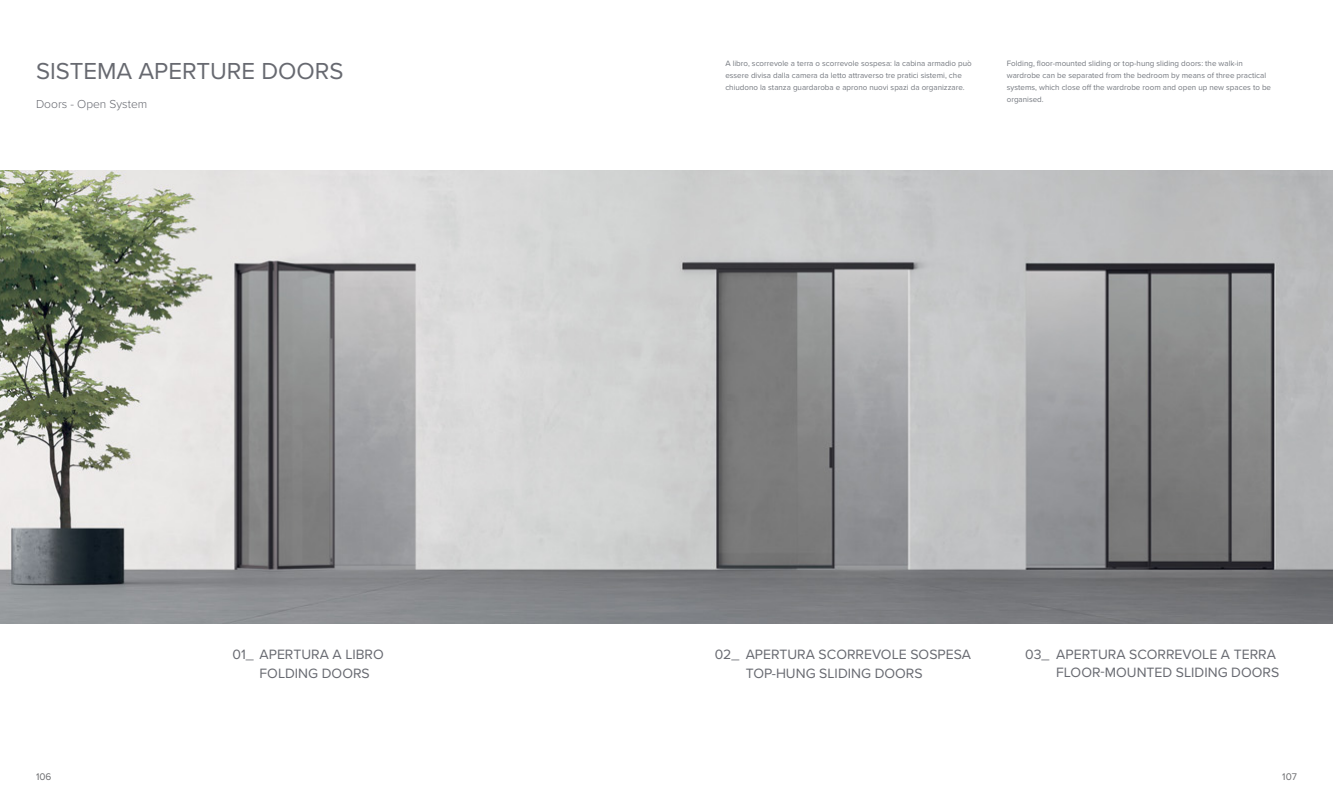
<style>
.page{position:relative;width:1333px;height:808px;background:#fff}
.page>*{position:absolute;margin:0;border:0;box-sizing:border-box;transform-origin:0 0}
.t1{font:24px "Proxima Nova";color:#676970}
.t2{font:14px/19px "Proxima Nova";color:#676970}
.t3{font:300 12px "Proxima Nova";color:#676970}
.t4{font:10px "Proxima Nova";color:#6b6c6f}
.t5{font:8px/12px "Proxima Nova";color:#74787f}
</style>
<div class="page">
<img style="left:0;top:170px;width:1332px;height:454px">
<h1 class="t1" style="left:36px;top:61px;width:309px">SISTEMA APERTURE DOORS</h1>
<p class="t5" style="left:725px;top:58px;width:248px">A libro, scorrevole a terra o scorrevole sospesa: la cabina armadio può essere divisa dalla camera da letto attraverso tre pratici sistemi, che chiudono la stanza guardaroba e aprono nuovi spazi da organizzare.</p>
<p class="t5" style="left:1006px;top:58px;width:266px">Folding, floor-mounted sliding or top-hung sliding doors: the walk-in wardrobe can be separated from the bedroom by means of three practical systems, which close off the wardrobe room and open up new spaces to be organised.</p>
<h3 class="t3" style="left:36px;top:100px;width:113px">Doors - Open System</h3>
<h2 class="t2" style="left:259px;top:646px;width:126px;text-indent:-27px">01_ APERTURA A LIBRO<br>FOLDING DOORS</h2>
<h2 class="t2" style="left:1025px;top:647px;width:255px;line-height:18px;text-align:right">03_ APERTURA SCORREVOLE A TERRA<br>FLOOR-MOUNTED SLIDING DOORS</h2>
<h2 class="t2" style="left:745px;top:646px;width:227px;text-indent:-31px">02_ APERTURA SCORREVOLE SOSPESA<br>TOP-HUNG SLIDING DOORS</h2>
<p class="t4" style="left:36px;top:773px;width:17px">106</p>
<p class="t4" style="left:1282px;top:773px;width:16px">107</p>
</div>
